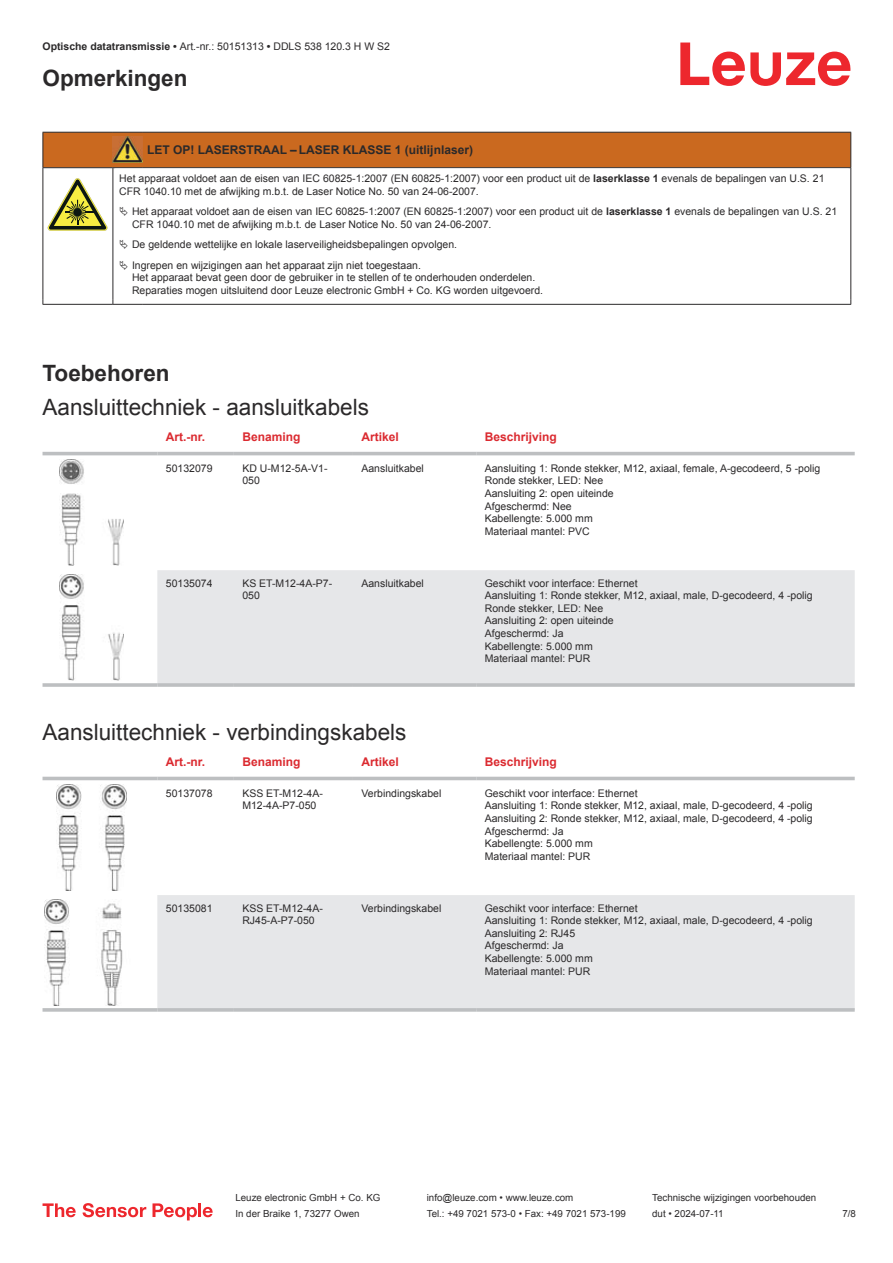
<style>
.page{position:relative;width:893px;height:1263px;background:#fff}
.page>*{position:absolute;margin:0;border:0;box-sizing:border-box;transform-origin:0 0}
.t1{font:22.5px "Arial";color:#2b292a}
.t2{font:700 22.5px "Arial";color:#2b292a}
.t3{font:700 12px "Arial";color:#db2a30}
.t4{font:700 12px "Arial";color:#2b292a}
.t5{font:10.5px/12.6px "Arial";color:#2b292a}
.t6{font:9.75px "Arial";color:#2b292a}
.s1{font-weight:700}
</style>
<div class="page">
<svg style="left:680px;top:43px;width:170px;height:43px"></svg>
<svg style="left:43px;top:451px;width:812px;height:9px"></svg>
<div style="left:157px;top:570px;width:698px;height:113px;background:#e6e7e9"></div>
<hr style="left:43px;top:452px;width:114px;height:3px;background:#bdbfc1">
<hr style="left:157px;top:452px;width:77px;height:3px;background:#bdbfc1">
<hr style="left:234px;top:452px;width:119px;height:3px;background:#bdbfc1">
<hr style="left:353px;top:452px;width:123px;height:3px;background:#bdbfc1">
<hr style="left:476px;top:452px;width:379px;height:3px;background:#bdbfc1">
<hr style="left:43px;top:683px;width:114px;height:4px;background:#bdbfc1">
<hr style="left:157px;top:683px;width:77px;height:4px;background:#c6c8ca">
<hr style="left:234px;top:683px;width:119px;height:4px;background:#bdbfc1">
<hr style="left:353px;top:683px;width:123px;height:4px;background:#bdbfc1">
<hr style="left:476px;top:683px;width:379px;height:4px;background:#c6c8ca">
<img style="left:59px;top:460px;width:65px;height:106px">
<img style="left:59px;top:574px;width:65px;height:107px">
<svg style="left:43px;top:776px;width:812px;height:141px"></svg>
<div style="left:157px;top:895px;width:698px;height:113px;background:#e6e7e9"></div>
<hr style="left:43px;top:777px;width:114px;height:3px;background:#bdbfc1">
<hr style="left:157px;top:777px;width:77px;height:3px;background:#bdbfc1">
<hr style="left:234px;top:777px;width:119px;height:3px;background:#bdbfc1">
<hr style="left:353px;top:777px;width:123px;height:3px;background:#bdbfc1">
<hr style="left:476px;top:777px;width:379px;height:3px;background:#bdbfc1">
<svg style="left:43px;top:1008px;width:114px;height:4px"></svg>
<svg style="left:157px;top:1008px;width:77px;height:4px"></svg>
<svg style="left:234px;top:1008px;width:119px;height:4px"></svg>
<svg style="left:353px;top:1008px;width:123px;height:4px"></svg>
<svg style="left:476px;top:1008px;width:379px;height:4px;background:#c3c5c6"></svg>
<img style="left:56px;top:784px;width:70px;height:107px">
<img style="left:45px;top:899px;width:93px;height:107px">
<svg style="left:43px;top:1203px;width:33px;height:14px"></svg>
<svg style="left:83px;top:1203px;width:63px;height:14px"></svg>
<svg style="left:153px;top:1203px;width:44px;height:17px"></svg>
<hr style="left:198px;top:1203px;width:3px;height:14px;background:#ed272d">
<svg style="left:203px;top:1207px;width:10px;height:10px"></svg>
<div style="left:44px;top:133px;width:806px;height:34px;background:#ca691f"></div>
<svg style="left:44px;top:168px;width:806px;height:136px"></svg>
<hr style="left:43px;top:132px;width:70px;height:1px;background:#2b292a">
<hr style="left:43px;top:133px;width:1px;height:34px;background:#2b292a">
<hr style="left:43px;top:167px;width:70px;height:1px;background:#2b292a">
<hr style="left:113px;top:132px;width:30px;height:1px;background:#2b292a">
<hr style="left:113px;top:167px;width:30px;height:1px;background:#2b292a">
<hr style="left:143px;top:132px;width:708px;height:1px;background:#2b292a">
<hr style="left:850px;top:133px;width:1px;height:34px;background:#2b292a">
<hr style="left:143px;top:167px;width:708px;height:1px;background:#2b292a">
<hr style="left:43px;top:168px;width:1px;height:132px;background:#2b292a">
<hr style="left:113px;top:168px;width:1px;height:132px;background:#2b292a">
<hr style="left:850px;top:168px;width:1px;height:132px;background:#2b292a">
<hr style="left:43px;top:304px;width:70px;height:1px;background:#2b292a">
<hr style="left:113px;top:304px;width:30px;height:1px;background:#2b292a">
<hr style="left:143px;top:304px;width:708px;height:1px;background:#2b292a">
<img style="left:113px;top:136px;width:30px;height:27px">
<svg style="left:47px;top:178px;width:60px;height:53px"></svg>
<svg style="left:115px;top:169px;width:734px;height:131px"></svg>
<svg style="left:120px;top:207px;width:8px;height:9px"></svg>
<svg style="left:120px;top:240px;width:8px;height:9px"></svg>
<svg style="left:120px;top:260px;width:8px;height:9px"></svg>
<p class="t5" style="left:43px;top:41px;width:349px"><span class="s1">Optische datatransmissie •</span> Art.-nr.: 50151313 <span class="s1">•</span> DDLS 538 120.3 H W S2</p>
<h1 class="t2" style="left:43px;top:70px;width:147px">Opmerkingen</h1>
<p class="t4" style="left:147px;top:145px;width:327px">LET OP! LASERSTRAAL – LASER KLASSE 1 (uitlijnlaser)</p>
<p class="t5" style="left:119px;top:173px;width:707px">Het apparaat voldoet aan de eisen van IEC 60825-1:2007 (EN 60825-1:2007) voor een product uit de <span class="s1">laserklasse 1</span> evenals de bepalingen van U.S. 21<br>CFR 1040.10 met de afwijking m.b.t. de Laser Notice No. 50 van 24-06-2007.</p>
<p class="t5" style="left:132px;top:206px;width:707px">Het apparaat voldoet aan de eisen van IEC 60825-1:2007 (EN 60825-1:2007) voor een product uit de <span class="s1">laserklasse 1</span> evenals de bepalingen van U.S. 21<br>CFR 1040.10 met de afwijking m.b.t. de Laser Notice No. 50 van 24-06-2007.</p>
<p class="t5" style="left:132px;top:235px;width:327px;line-height:20.2px">De geldende wettelijke en lokale laserveiligheidsbepalingen opvolgen.<br>Ingrepen en wijzigingen aan het apparaat zijn niet toegestaan.</p>
<p class="t5" style="left:132px;top:272px;width:413px">Het apparaat bevat geen door de gebruiker in te stellen of te onderhouden onderdelen.<br>Reparaties mogen uitsluitend door Leuze electronic GmbH + Co. KG worden uitgevoerd.</p>
<h1 class="t2" style="left:43px;top:365px;width:129px">Toebehoren</h1>
<h1 class="t1" style="left:43px;top:398px;width:328px">Aansluittechniek - aansluitkabels</h1>
<p class="t3" style="left:166px;top:432px;width:41px">Art.-nr.</p>
<p class="t3" style="left:242px;top:432px;width:60px">Benaming</p>
<p class="t3" style="left:361px;top:432px;width:39px">Artikel</p>
<p class="t3" style="left:485px;top:432px;width:74px">Beschrijving</p>
<p class="t5" style="left:166px;top:463px;width:48px">50132079</p>
<p class="t5" style="left:242px;top:463px;width:87px">KD U-M12-5A-V1-<br>050</p>
<p class="t5" style="left:361px;top:463px;width:64px">Aansluitkabel</p>
<p class="t5" style="left:485px;top:463px;width:337px">Aansluiting 1: Ronde stekker, M12, axiaal, female, A-gecodeerd, 5 -polig<br>Ronde stekker, LED: Nee<br>Aansluiting 2: open uiteinde<br>Afgeschermd: Nee<br>Kabellengte: 5.000 mm<br>Materiaal mantel: PVC</p>
<p class="t5" style="left:166px;top:578px;width:48px">50135074</p>
<p class="t5" style="left:242px;top:578px;width:91px">KS ET-M12-4A-P7-<br>050</p>
<p class="t5" style="left:361px;top:578px;width:64px">Aansluitkabel</p>
<p class="t5" style="left:485px;top:578px;width:329px">Geschikt voor interface: Ethernet<br>Aansluiting 1: Ronde stekker, M12, axiaal, male, D-gecodeerd, 4 -polig<br>Ronde stekker, LED: Nee<br>Aansluiting 2: open uiteinde<br>Afgeschermd: Ja<br>Kabellengte: 5.000 mm<br>Materiaal mantel: PUR</p>
<h1 class="t1" style="left:43px;top:723px;width:365px">Aansluittechniek - verbindingskabels</h1>
<p class="t3" style="left:166px;top:757px;width:41px">Art.-nr.</p>
<p class="t3" style="left:242px;top:757px;width:60px">Benaming</p>
<p class="t3" style="left:361px;top:757px;width:39px">Artikel</p>
<p class="t3" style="left:485px;top:757px;width:74px">Beschrijving</p>
<p class="t5" style="left:166px;top:788px;width:48px">50137078</p>
<p class="t5" style="left:242px;top:788px;width:82px">KSS ET-M12-4A-<br>M12-4A-P7-050</p>
<p class="t5" style="left:361px;top:788px;width:81px">Verbindingskabel</p>
<p class="t5" style="left:485px;top:788px;width:329px">Geschikt voor interface: Ethernet<br>Aansluiting 1: Ronde stekker, M12, axiaal, male, D-gecodeerd, 4 -polig Aansluiting 2: Ronde stekker, M12, axiaal, male, D-gecodeerd, 4 -polig Afgeschermd: Ja<br>Kabellengte: 5.000 mm<br>Materiaal mantel: PUR</p>
<p class="t5" style="left:166px;top:902px;width:48px">50135081</p>
<p class="t5" style="left:242px;top:902px;width:82px">KSS ET-M12-4A-<br>RJ45-A-P7-050</p>
<p class="t5" style="left:361px;top:902px;width:81px">Verbindingskabel</p>
<p class="t5" style="left:485px;top:902px;width:329px">Geschikt voor interface: Ethernet<br>Aansluiting 1: Ronde stekker, M12, axiaal, male, D-gecodeerd, 4 -polig<br>Aansluiting 2: RJ45<br>Afgeschermd: Ja<br>Kabellengte: 5.000 mm<br>Materiaal mantel: PUR</p>
<p class="t6" style="left:235px;top:1194px;width:146px">Leuze electronic GmbH + Co. KG</p>
<p class="t6" style="left:427px;top:1194px;width:148px">info@leuze.com • www.leuze.com</p>
<p class="t6" style="left:652px;top:1194px;width:166px">Technische wijzigingen voorbehouden</p>
<p class="t6" style="left:235px;top:1210px;width:126px">In der Braike 1, 73277 Owen</p>
<p class="t6" style="left:427px;top:1210px;width:201px">Tel.: +49 7021 573-0 • Fax: +49 7021 573-199</p>
<p class="t6" style="left:652px;top:1210px;width:73px">dut • 2024-07-11</p>
<p class="t6" style="left:842px;top:1210px;width:15px">7 /8</p>
</div>
